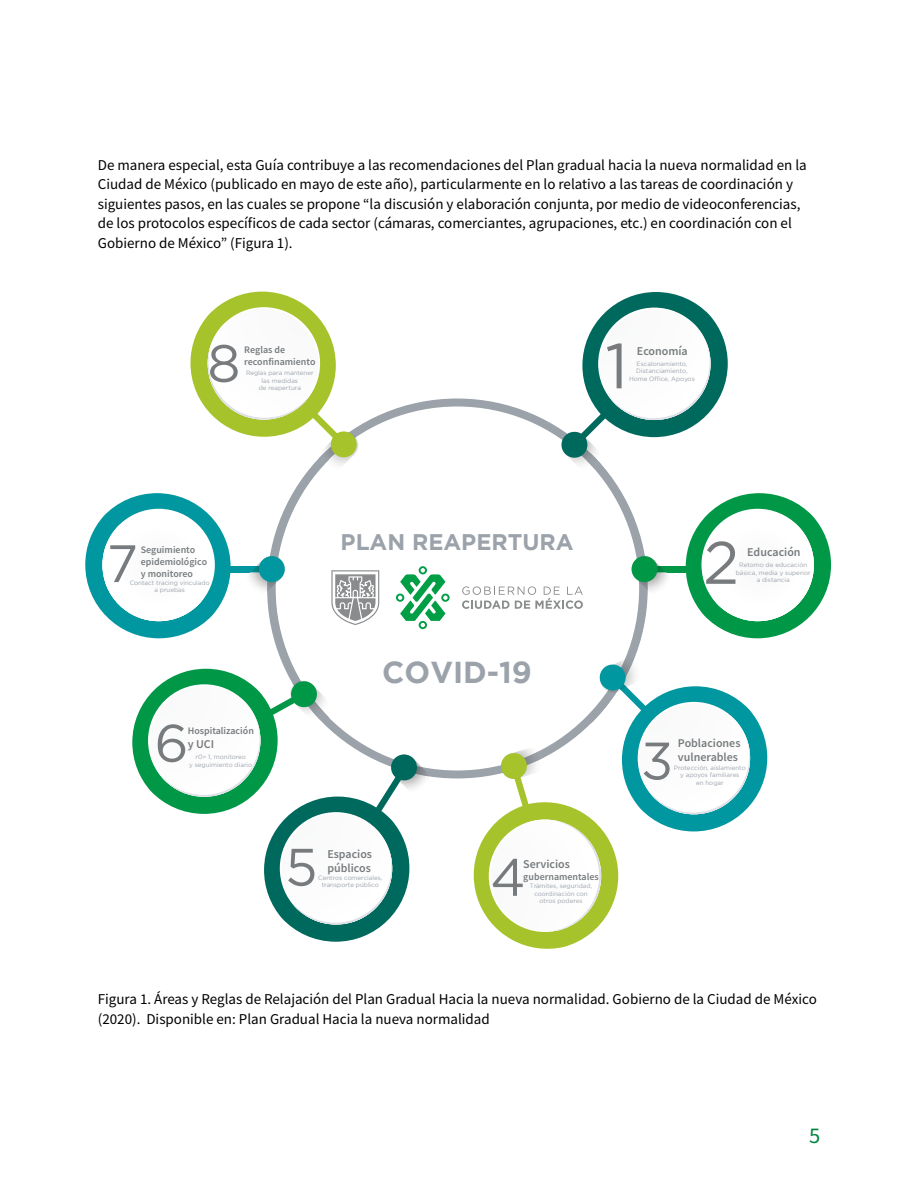
<style>
.page{position:relative;width:918px;height:1188px;background:#fff}
.page>*{position:absolute;margin:0;border:0;box-sizing:border-box;transform-origin:0 0}
.t1{font:63.6px "Gotham";color:#777b7d}
.t2{font:59.85px "Gotham";color:#777b7d}
.t3{font:52.5px "Gotham";color:#777b7d}
.t4{font:700 30.3px "Gotham";color:#9ba2aa}
.t5{font:700 22.5px "Gotham";color:#9ba2aa}
.t6{font:22.5px "Source Sans Pro";color:#00853d}
.t7{font:15px/19.5px "Source Sans Pro";color:#000}
.t8{font:600 12px/14.4px "Source Sans Pro";color:#777b7d}
.t9{font:600 10.05px/12px "Source Sans Pro";color:#777b7d}
.t10{font:6.3px/7.5px "Gotham";color:#9ba2aa;text-align:center}
</style>
<div class="page">
<svg style="left:85px;top:292px;width:365px;height:650px"></svg>
<svg style="left:462px;top:292px;width:369px;height:657px"></svg>
<p class="t7" style="left:98px;top:155px;width:710px">De manera especial, esta Guía contribuye a las recomendaciones del Plan gradual hacia la nueva normalidad en la Ciudad de México (publicado en mayo de este año), particularmente en lo relativo a las tareas de coordinación y siguientes pasos, en las cuales se propone “la discusión y elaboración conjunta, por medio de videoconferencias, de los protocolos específicos de cada sector (cámaras, comerciantes, agrupaciones, etc.) en coordinación con el Gobierno de México” (Figura 1).</p>
<h3 class="t3" style="left:207px;top:334px;width:35px">8</h3>
<p class="t9" style="left:244px;top:344px;width:73px">Reglas de reconfinamiento</p>
<p class="t10" style="left:246px;top:369px;width:69px">Reglas para mantener las medidas</p>
<p class="t10" style="left:259px;top:384px;width:44px">de reapertura</p>
<h1 class="t1" style="left:605px;top:331px;width:24px">1</h1>
<p class="t8" style="left:637px;top:343px;width:52px">Economía</p>
<p class="t10" style="left:636px;top:360px;width:53px;text-align:left">Escalonamiento,<br>Distanciamiento,</p>
<p class="t10" style="left:629px;top:375px;width:67px">Home Office, Apoyos</p>
<h3 class="t3" style="left:107px;top:534px;width:33px">7</h3>
<p class="t9" style="left:141px;top:544px;width:68px">Seguimiento epidemiológico y monitoreo</p>
<p class="t10" style="left:130px;top:579px;width:82px">Contact tracing vinculado</p>
<p class="t10" style="left:154px;top:586px;width:32px">a pruebas</p>
<h3 class="t3" style="left:155px;top:714px;width:35px">6</h3>
<p class="t9" style="left:188px;top:724px;width:68px">Hospitalización</p>
<p class="t8" style="left:188px;top:737px;width:28px">y UCI</p>
<p class="t10" style="left:195px;top:753px;width:52px">r0= 1, monitoreo</p>
<p class="t10" style="left:189px;top:761px;width:64px">y seguimiento diario</p>
<h3 class="t5" style="left:341px;top:529px;width:235px">PLAN REAPERTURA</h3>
<h3 class="t4" style="left:382px;top:655px;width:151px">COVID-19</h3>
<h3 class="t3" style="left:285px;top:838px;width:34px">5</h3>
<p class="t8" style="left:327px;top:847px;width:46px">Espacios públicos</p>
<p class="t10" style="left:318px;top:874px;width:66px">Centros comerciales,</p>
<p class="t10" style="left:322px;top:881px;width:59px">transporte público</p>
<h3 class="t3" style="left:490px;top:848px;width:37px">4</h3>
<p class="t8" style="left:523px;top:856px;width:48px">Servicios</p>
<p class="t9" style="left:523px;top:870px;width:77px">gubernamentales</p>
<p class="t10" style="left:530px;top:882px;width:64px">Trámites, seguridad, coordinación con</p>
<p class="t10" style="left:540px;top:897px;width:45px">otros poderes</p>
<h2 class="t2" style="left:703px;top:530px;width:37px">2</h2>
<p class="t8" style="left:747px;top:545px;width:55px">Educación</p>
<p class="t10" style="left:736px;top:561px;width:76px">Retomo de educación básica, media y superior</p>
<p class="t10" style="left:757px;top:576px;width:35px">a distancia</p>
<p class="t8" style="left:678px;top:735px;width:64px">Poblaciones vulnerables</p>
<p class="t10" style="left:674px;top:764px;width:73px">Protección, aislamiento y apoyos familiares</p>
<h3 class="t3" style="left:641px;top:732px;width:34px">3</h3>
<p class="t10" style="left:696px;top:779px;width:29px">en hogar</p>
<p class="t7" style="left:98px;top:989px;width:721px">Figura 1. Áreas y Reglas de Relajación del Plan Gradual Hacia la nueva normalidad. Gobierno de la Ciudad de México (2020). Disponible en: Plan Gradual Hacia la nueva normalidad</p>
<h3 class="t6" style="left:809px;top:1121px;width:13px">5</h3>
</div>
